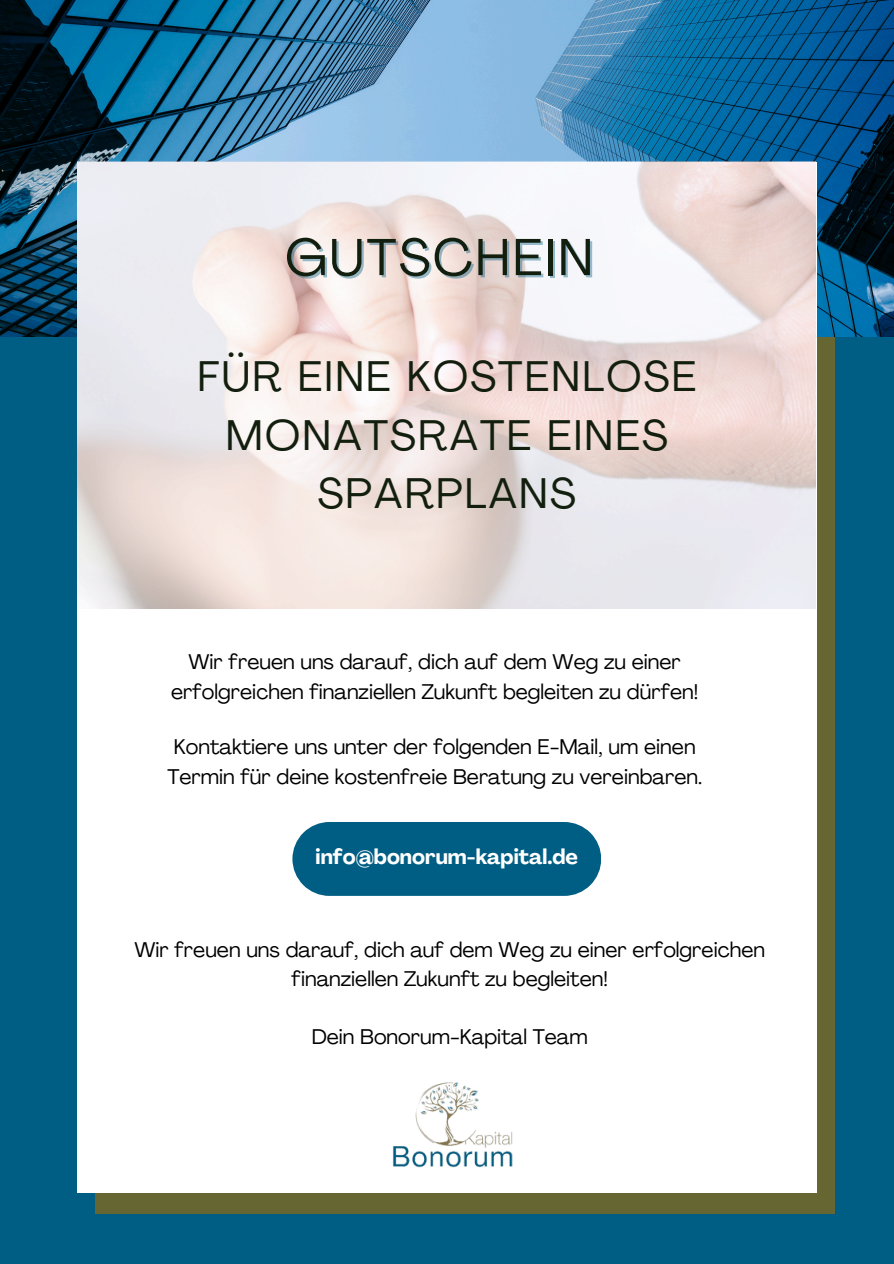
<style>
.page{position:relative;width:894px;height:1264px;background:#fff}
.page>*{position:absolute;margin:0;border:0;box-sizing:border-box;transform-origin:0 0}
.t1{font:51.3px "Agrandir";letter-spacing:.055em;color:#131f0e}
.t2{font:42.3px/58.5px "Agrandir";letter-spacing:.055em;color:#131f0e;text-align:center}
.t3{font:21px/29.2px "Agrandir";color:#000;text-align:center}
.t4{font:700 21px "Agrandir";color:#fff}
</style>
<div class="page">
<div style="left:0;top:0;width:893px;height:1263px;background:#005e84"></div>
<img style="left:0;top:0;width:893px;height:337px">
<div style="left:95px;top:337px;width:739px;height:876px;background:#663"></div>
<div style="left:77px;top:162px;width:739px;height:1030px;background:#fff"></div>
<div style="left:292px;top:822px;width:309px;height:73px;background:#005e84"></div>
<img style="left:77px;top:162px;width:738px;height:446px">
<img style="left:393px;top:1082px;width:120px;height:86px">
<p class="t1" style="left:285px;top:237px;width:309px">GUTSCHEIN</p>
<h3 class="t2" style="left:197px;top:351px;width:500px">FÜR EINE KOSTENLOSE<br>MONATSRATE EINES<br>SPARPLANS</h3>
<p class="t3" style="left:171px;top:649px;width:528px">Wir freuen uns darauf, dich auf dem Weg zu einer erfolgreichen finanziellen Zukunft begleiten zu dürfen!</p>
<p class="t3" style="left:167px;top:734px;width:536px">Kontaktiere uns unter der folgenden E-Mail, um einen<br>Termin für deine kostenfreie Beratung zu vereinbaren.</p>
<p class="t4" style="left:315px;top:847px;width:264px">info@bonorum-kapital.de</p>
<h1 class="t3" style="left:134px;top:936px;width:632px">Wir freuen uns darauf, dich auf dem Weg zu einer erfolgreichen finanziellen Zukunft zu begleiten!</h1>
<h2 class="t3" style="left:311px;top:1024px;width:277px">Dein Bonorum-Kapital Team</h2>
</div>
